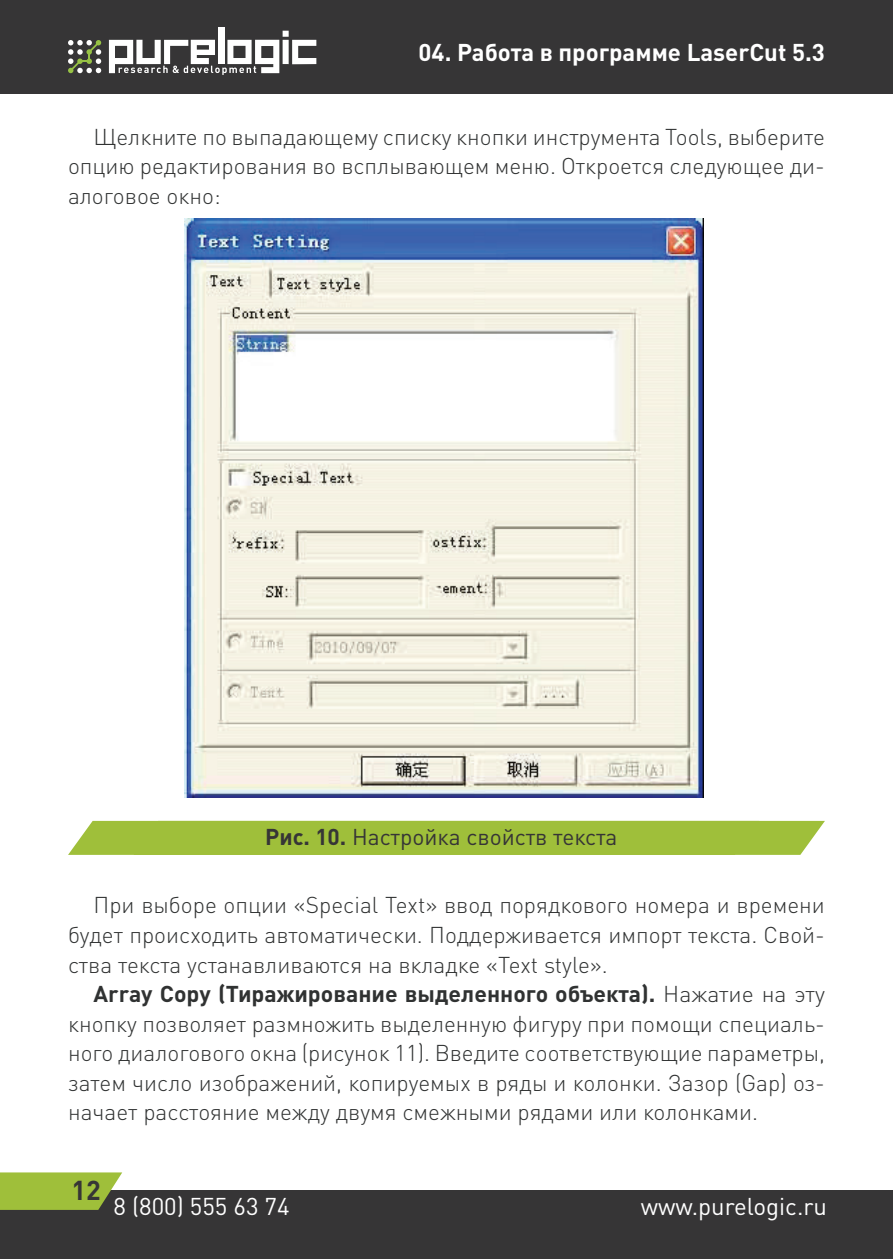
<style>
.page{position:relative;width:893px;height:1259px;background:#fff}
.page>*{position:absolute;margin:0;border:0;box-sizing:border-box;transform-origin:0 0}
.t1{font:700 27px "DIN Pro";color:#363536}
.t2{font:700 24px "DIN Pro";color:#fff}
.t3{font:24px "DIN Pro";color:#fff}
.t4{font:300 22.8px/29.4px "DIN Pro";color:#303232;text-align:justify}
.t5{font:22.8px "DIN Pro";color:#363536}
.s1{font-weight:700}
</style>
<div class="page">
<div style="left:0;top:0;width:893px;height:94px;background:#363536"></div>
<div style="left:0;top:1190px;width:893px;height:69px;background:#363536"></div>
<div style="left:218px;top:28px;width:6px;height:36px;background:#fff"></div>
<svg style="left:68px;top:40px;width:33px;height:33px"></svg>
<svg style="left:109px;top:31px;width:207px;height:44px"></svg>
<svg style="left:0;top:1172px;width:122px;height:38px;background:#9ab63f"></svg>
<img style="left:184px;top:218px;width:519px;height:579px">
<div style="left:68px;top:821px;width:757px;height:34px;background:#9fbf3a"></div>
<p class="t2" style="left:419px;top:36px;width:408px">04. Работа в программе LaserCut 5.3</p>
<p class="t4" style="left:68px;top:121px;width:758px;text-indent:26px">Щелкните по выпадающему списку кнопки инструмента Tools, выберите опцию редактирования во всплывающем меню. Откроется следующее ди&shy;алоговое окно:</p>
<p class="t5" style="left:265px;top:821px;width:354px"><span class="s1">Рис. 10.</span> Настройка свойств текста</p>
<p class="t4" style="left:68px;top:889px;width:758px;text-indent:26px">При выборе опции «Special Text» ввод порядкового номера и времени будет происходить автоматически. Поддерживается импорт текста. Свой&shy;ства текста устанавливаются на вкладке «Text style».</p>
<p class="t4" style="left:68px;top:978px;width:758px;text-indent:26px"><span class="s1">Array Copy (Тиражирование выделенного объекта).</span> Нажатие на эту кнопку позволяет размножить выделенную фигуру при помощи специаль&shy;ного диалогового окна (рисунок 11). Введите соответствующие параметры, затем число изображений, копируемых в ряды и колонки. Зазор (Gap) оз&shy;начает расстояние между двумя смежными рядами или колонками.</p>
<p class="t1" style="left:71px;top:1171px;width:31px">12</p>
<p class="t3" style="left:114px;top:1189px;width:178px">8 (800) 555 63 74</p>
<p class="t3" style="left:641px;top:1189px;width:188px">www.purelogic.ru</p>
</div>
